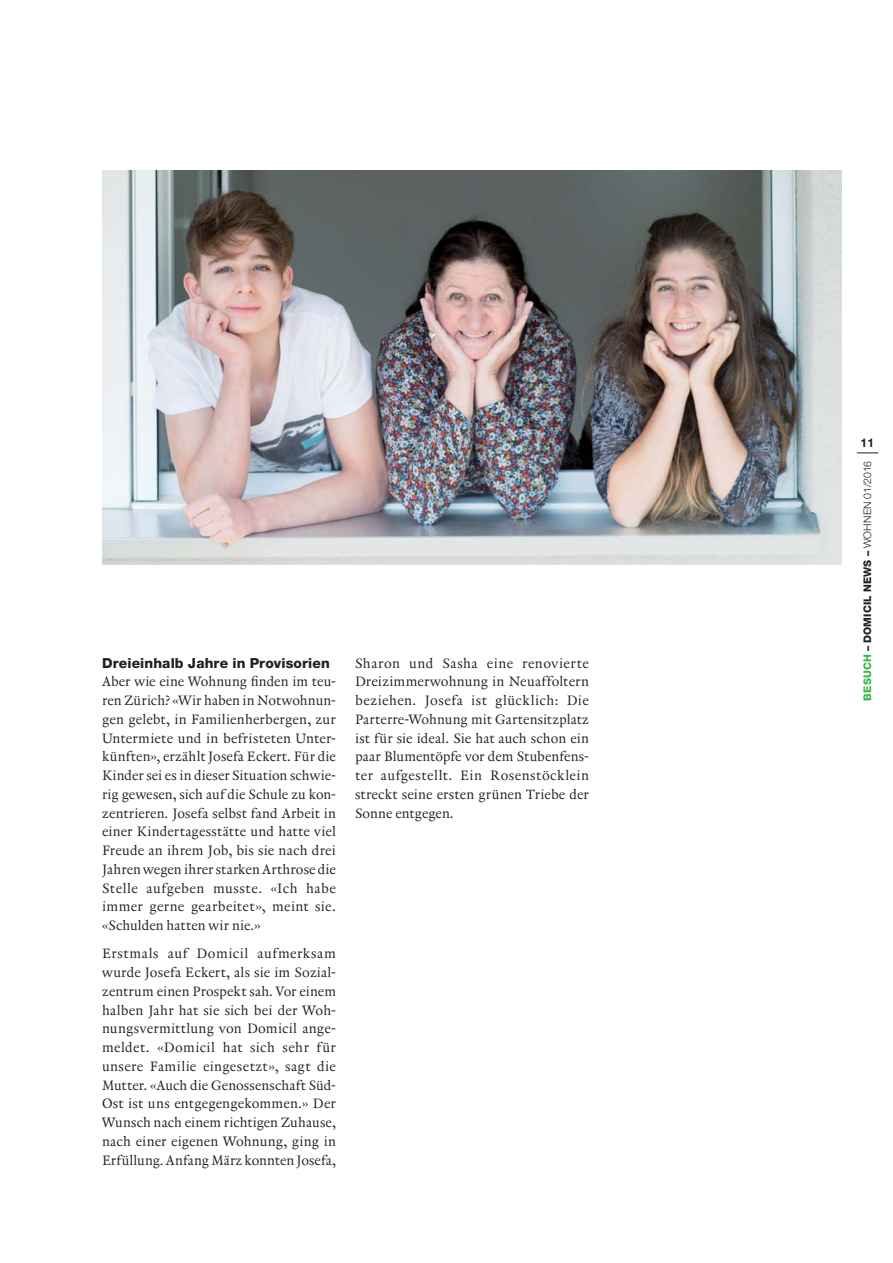
<style>
.page{position:relative;width:893px;height:1263px;background:#fff}
.page>*{position:absolute;margin:0;border:0;box-sizing:border-box;transform-origin:0 0}
.t1{font:13.8px/18.8px "Renard No 3";letter-spacing:.01em;color:#231f20;text-align:justify}
.t2{font:800 13.8px "Helvetica Neue";letter-spacing:.01em;color:#231f20}
.t3{font:700 12px "Helvetica Neue";color:#231f20}
.t4{font:800 10.5px "Helvetica Neue";letter-spacing:.015em;color:#231f20}
.s1{color:#39b54a}
.s2{font-weight:300}
</style>
<div class="page">
<svg style="left:857px;top:453px;width:21px;height:1px"></svg>
<img style="left:102px;top:171px;width:740px;height:393px">
<p class="t2" style="left:102px;top:658px;width:229px">Dreieinhalb Jahre in Provisorien</p>
<p class="t1" style="left:102px;top:674px;width:235px">Aber wie eine Wohnung finden im teu&shy;ren Zürich? «Wir haben in Notwohnun&shy;gen gelebt, in Familienherbergen, zur Untermiete und in befristeten Unter&shy;künften», erzählt Josefa Eckert. Für die Kinder sei es in dieser Situation schwie&shy;rig gewesen, sich auf die Schule zu kon&shy;zentrieren. Josefa selbst fand Arbeit in einer Kindertagesstätte und hatte viel Freude an ihrem Job, bis sie nach drei Jahren wegen ihrer starken Arthrose die Stelle aufgeben musste. «Ich habe immer gerne gearbeitet», meint sie. «Schulden hatten wir nie.»</p>
<p class="t1" style="left:102px;top:945px;width:235px">Erstmals auf Domicil aufmerksam wurde Josefa Eckert, als sie im Sozial&shy;zentrum einen Prospekt sah. Vor einem halben Jahr hat sie sich bei der Woh&shy;nungsvermittlung von Domicil ange&shy;meldet. «Domicil hat sich sehr für unsere Familie eingesetzt», sagt die Mutter. «Auch die Genossenschaft Süd-Ost ist uns entgegengekommen.» Der Wunsch nach einem richtigen Zuhause, nach einer eigenen Wohnung, ging in Erfüllung. Anfang März konnten Josefa,</p>
<p class="t1" style="left:355px;top:655px;width:235px">Sharon und Sasha eine renovierte Dreizimmerwohnung in Neuaffoltern beziehen. Josefa ist glücklich: Die Parterre-Wohnung mit Gartensitzplatz ist für sie ideal. Sie hat auch schon ein paar Blumentöpfe vor dem Stubenfens&shy;ter aufgestellt. Ein Rosenstöcklein streckt seine ersten grünen Triebe der Sonne entgegen.</p>
<p class="t3" style="left:861px;top:438px;width:15px">11</p>
<p class="t4" style="left:864px;top:701px;width:241px;rotate:-90deg"><span class="s1">BESUCH</span> – DOMICIL NEWS – <span class="s2">WOHNEN 01/2016</span></p>
</div>
